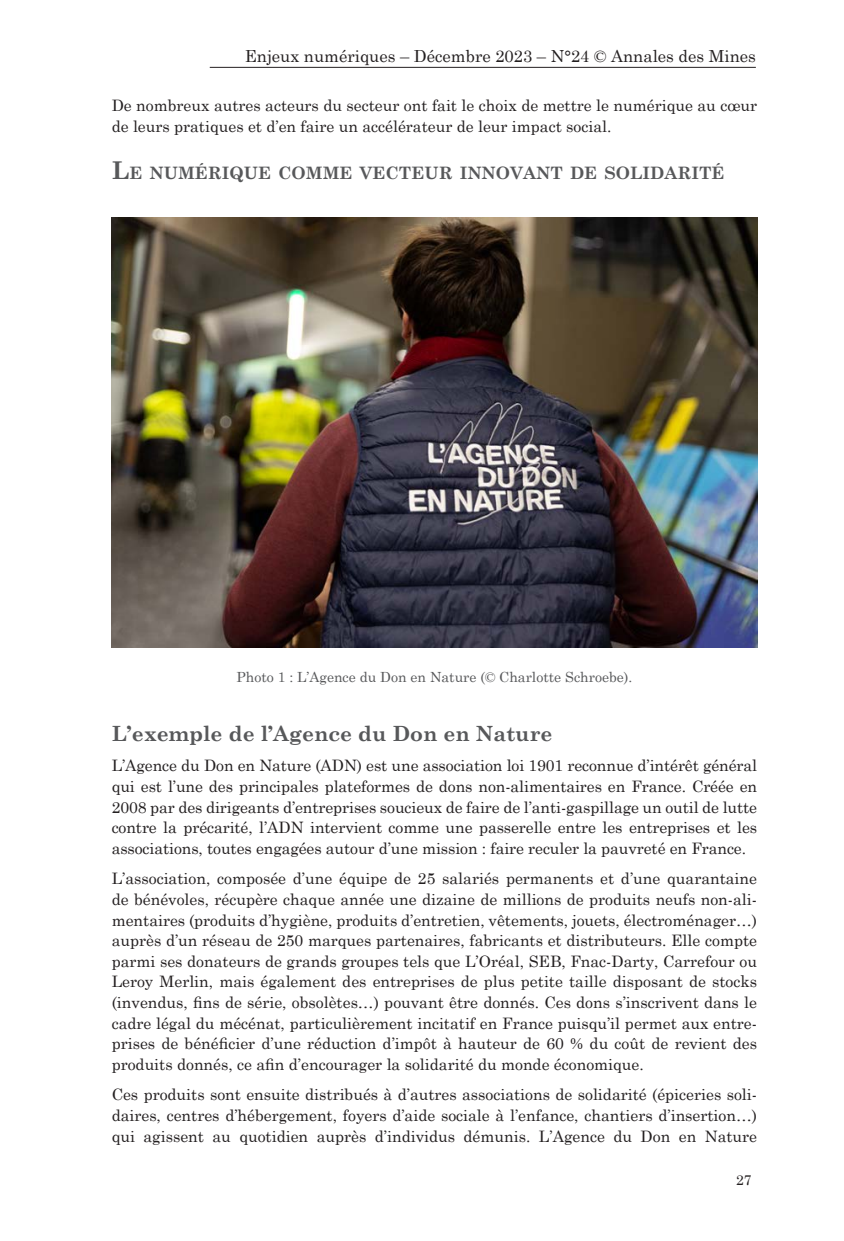
<style>
.page{position:relative;width:844px;height:1241px;background:#fff}
.page>*{position:absolute;margin:0;border:0;box-sizing:border-box;transform-origin:0 0}
.Titre_niveau_2{font:700 21px "Century Schoolbook";color:#57585a}
.Titre_niveau_1{font:700 17.15px "Century Schoolbook";color:#57585a}
.t1{font:16.62px "Century Schoolbook";color:#231f20}
.Texte_Courant{font:15.75px/20.7px "Century Schoolbook";color:#231f20;text-align:justify}
.Texte_Légende{font:14px "Century Schoolbook";color:#57585a}
.t2{font:14px "Century Schoolbook";color:#231f20}
.s1{font-size:24.5px}
</style>
<div class="page">
<hr style="left:210px;top:67px;width:545px;height:1px;background:#231f20">
<img style="left:112px;top:217px;width:644px;height:430px">
<p class="t1" style="left:245px;top:42px;width:512px">Enjeux numériques – Décembre 2023 – N°24 © Annales des Mines</p>
<p class="Texte_Courant" style="left:112px;top:94px;width:646px">De nombreux autres acteurs du secteur ont fait le choix de mettre le numérique au cœur de leurs pratiques et d’en faire un accélérateur de leur impact social.</p>
<p class="Titre_niveau_1" style="left:112px;top:159px;width:614px"><span class="s1">L</span>E NUMÉRIQUE COMME VECTEUR INNOVANT DE SOLIDARITÉ</p>
<p class="Texte_Légende" style="left:236px;top:665px;width:397px">Photo 1 : L’Agence du Don en Nature (© Charlotte Schroebe).</p>
<p class="Titre_niveau_2" style="left:112px;top:716px;width:442px">L’exemple de l’Agence du Don en Nature</p>
<p class="Texte_Courant" style="left:112px;top:753px;width:646px">L’Agence du Don en Nature (ADN) est une association loi 1901 reconnue d’intérêt général qui est l’une des principales plateformes de dons non-alimentaires en France. Créée en 2008 par des dirigeants d’entreprises soucieux de faire de l’anti-gaspillage un outil de lutte contre la précarité, l’ADN intervient comme une passerelle entre les entreprises et les associations, toutes engagées autour d’une mission : faire reculer la pauvreté en France.</p>
<p class="Texte_Courant" style="left:112px;top:866px;width:646px">L’association, composée d’une équipe de 25 salariés permanents et d’une quarantaine de bénévoles, récupère chaque année une dizaine de millions de produits neufs non-ali&shy;mentaires (produits d’hygiène, produits d’entretien, vêtements, jouets, électroménager…) auprès d’un réseau de 250 marques partenaires, fabricants et distributeurs. Elle compte parmi ses donateurs de grands groupes tels que L’Oréal, SEB, Fnac-Darty, Carrefour ou Leroy Merlin, mais également des entreprises de plus petite taille disposant de stocks (invendus, fins de série, obsolètes…) pouvant être donnés. Ces dons s’inscrivent dans le cadre légal du mécénat, particulièrement incitatif en France puisqu’il permet aux entre&shy;prises de bénéficier d’une réduction d’impôt à hauteur de 60 % du coût de revient des produits donnés, ce afin d’encourager la solidarité du monde économique.</p>
<p class="Texte_Courant" style="left:112px;top:1082px;width:646px">Ces produits sont ensuite distribués à d’autres associations de solidarité (épiceries soli&shy;daires, centres d’hébergement, foyers d’aide sociale à l’enfance, chantiers d’insertion…) qui agissent au quotidien auprès d’individus démunis. L’Agence du Don en Nature</p>
<p class="t2" style="left:735px;top:1167px;width:17px">27</p>
</div>
